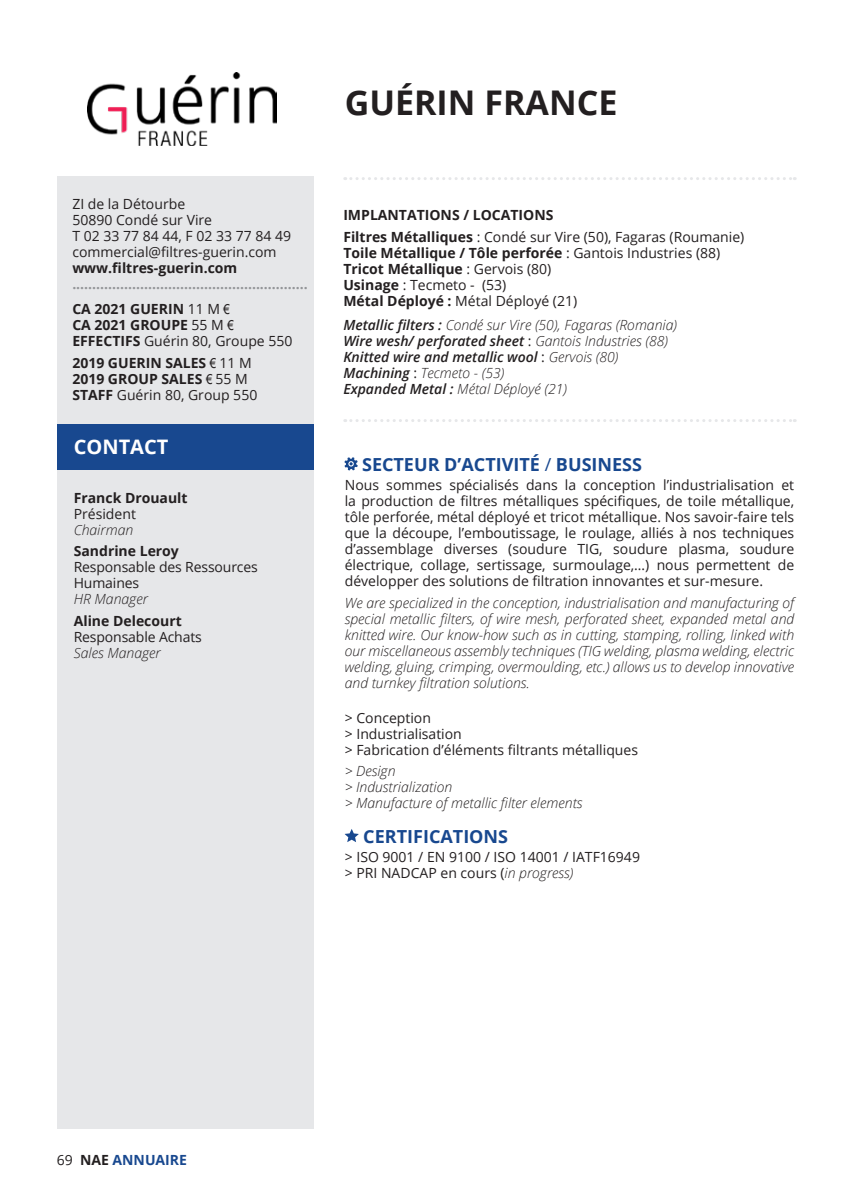
<style>
.page{position:relative;width:851px;height:1191px;background:#fff}
.page>*{position:absolute;margin:0;border:0;box-sizing:border-box;transform-origin:0 0}
.t1{font:700 34px "Open Sans";color:#231f20}
.t2{font:700 20px "Open Sans";color:#fff}
.t3{font:700 18px "Open Sans";color:#18488f}
.t4{font:14px/16px "Open Sans";color:#231f20}
.t5{font:italic 300 14px/16px "Open Sans";color:#231f20}
.t6{font:700 14px/16px "Open Sans";color:#231f20}
.t7{font:700 14px/24.6px "Open Sans";color:#939598}
.t8{font:700 14px "Open Sans";color:#18488f}
.s1{color:#231f20}
.s2{font-weight:400;color:#231f20}
.s3{font-family:"Arial Narrow";font-weight:400;color:#231f20}
.s4{font-weight:400}
.s5{font-family:"Arial Narrow";font-weight:400}
.s6{font-weight:600}
.s7{font-weight:400;font-style:normal}
.s8{font-weight:300;font-style:italic}
</style>
<div class="page">
<div style="left:57px;top:177px;width:256px;height:951px;background:#e6e7e9"></div>
<svg style="left:345px;top:177px;width:450px;height:3px"></svg>
<svg style="left:345px;top:457px;width:12px;height:13px"></svg>
<svg style="left:345px;top:829px;width:13px;height:13px"></svg>
<div style="left:57px;top:424px;width:256px;height:45px;background:#18488f"></div>
<svg style="left:345px;top:419px;width:450px;height:3px"></svg>
<img style="left:87px;top:72px;width:190px;height:73px">
<p class="t4" style="left:72px;top:196px;width:220px">ZI de la Détourbe<br>50890 Condé sur Vire<br>T 02 33 77 84 44, F 02 33 77 84 49 commercial@filtres-guerin.com</p>
<p class="t6" style="left:72px;top:260px;width:166px">www.filtres-guerin.com</p>
<p class="t7" style="left:72px;top:272px;width:237px">...........................................................<br><span class="s1">CA 2021 GUERIN</span> <span class="s2">11 M</span> <span class="s3">€</span></p>
<p class="t6" style="left:72px;top:316px;width:222px">CA 2021 GROUPE <span class="s4">55 M</span> <span class="s5">€<br></span>EFFECTIFS <span class="s4">Guérin 80, Groupe 550</span></p>
<p class="t6" style="left:72px;top:354px;width:186px">2019 GUERIN SALES <span class="s5">€</span> <span class="s4">11 M<br></span>2019 GROUP SALES <span class="s5">€</span> <span class="s4">55 M<br></span>STAFF <span class="s4">Guérin 80, Group 550</span></p>
<h2 class="t2" style="left:74px;top:433px;width:96px">CONTACT</h2>
<p class="t6" style="left:74px;top:489px;width:115px">Franck Drouault</p>
<p class="t4" style="left:74px;top:505px;width:64px">Président</p>
<p class="t5" style="left:74px;top:521px;width:61px">Chairman</p>
<p class="t6" style="left:74px;top:543px;width:107px">Sandrine Leroy</p>
<p class="t4" style="left:74px;top:559px;width:185px">Responsable des Ressources<br>Humaines</p>
<p class="t5" style="left:74px;top:591px;width:76px">HR Manager</p>
<p class="t6" style="left:74px;top:612px;width:109px">Aline Delecourt</p>
<p class="t4" style="left:74px;top:628px;width:130px">Responsable Achats</p>
<p class="t5" style="left:74px;top:644px;width:88px">Sales Manager</p>
<h1 class="t1" style="left:345px;top:79px;width:274px">GUÉRIN FRANCE</h1>
<p class="t6" style="left:343px;top:204px;width:402px;line-height:21.6px">IMPLANTATIONS / LOCATIONS<br>Filtres Métalliques <span class="s4">: Condé sur Vire (50), Fagaras (Roumanie)</span></p>
<p class="t6" style="left:343px;top:244px;width:378px">Toile Métallique / Tôle perforée <span class="s4">: Gantois Industries (88)<br></span>Tricot Métallique <span class="s4">: Gervois (80)<br></span>Usinage <span class="s4">: Tecmeto - (53)<br></span>Métal Déployé : <span class="s4">Métal Déployé (21)</span></p>
<p class="t5" style="left:343px;top:316px;width:335px"><span class="s6">Metallic filters :</span> Condé sur Vire (50), Fagaras (Romania)<br><span class="s6">Wire wesh/ perforated sheet</span> <span class="s7">:</span> Gantois Industries (88)<br><span class="s6">Knitted wire and metallic wool</span> <span class="s7">:</span> Gervois (80)<br><span class="s6">Machining</span> <span class="s7">:</span> Tecmeto - (53)<br><span class="s6">Expanded Metal :</span> Métal Déployé (21)</p>
<p class="t3" style="left:362px;top:452px;width:281px">SECTEUR D’ACTIVITÉ <span class="s4">/</span> BUSINESS</p>
<p class="t4" style="left:345px;top:476px;width:451px;text-align:justify">Nous sommes spécialisés dans la conception l’industrialisation et la production de filtres métalliques spécifiques, de toile métallique, tôle perforée, métal déployé et tricot métallique. Nos savoir-faire tels que la découpe, l’emboutissage, le roulage, alliés à nos techniques d’assemblage diverses (soudure TIG, soudure plasma, soudure électrique, collage, sertissage, surmoulage,…) nous permettent de développer des solutions de filtration innovantes et sur-mesure.</p>
<p class="t5" style="left:345px;top:594px;width:451px;text-align:justify">We are specialized in the conception, industrialisation and manufacturing of special metallic filters, of wire mesh, perforated sheet, expanded metal and knitted wire. Our know-how such as in cutting, stamping, rolling, linked with our miscellaneous assembly techniques (TIG welding, plasma welding, electric welding, gluing, crimping, overmoulding, etc.) allows us to develop innovative and turnkey filtration solutions.</p>
<p class="t4" style="left:345px;top:709px;width:295px">&gt; Conception<br>&gt; Industrialisation<br>&gt; Fabrication d’éléments filtrants métalliques</p>
<p class="t5" style="left:345px;top:762px;width:239px">&gt; Design<br>&gt; Industrialization<br>&gt; Manufacture of metallic filter elements</p>
<p class="t3" style="left:363px;top:824px;width:146px">CERTIFICATIONS</p>
<p class="t4" style="left:345px;top:848px;width:297px">&gt; ISO 9001 / EN 9100 / ISO 14001 / IATF16949 &gt; PRI NADCAP en cours (<span class="s8">in progress)</span></p>
<p class="t8" style="left:57px;top:1150px;width:132px"><span class="s2">69</span> <span class="s1">NAE</span> ANNUAIRE</p>
</div>
